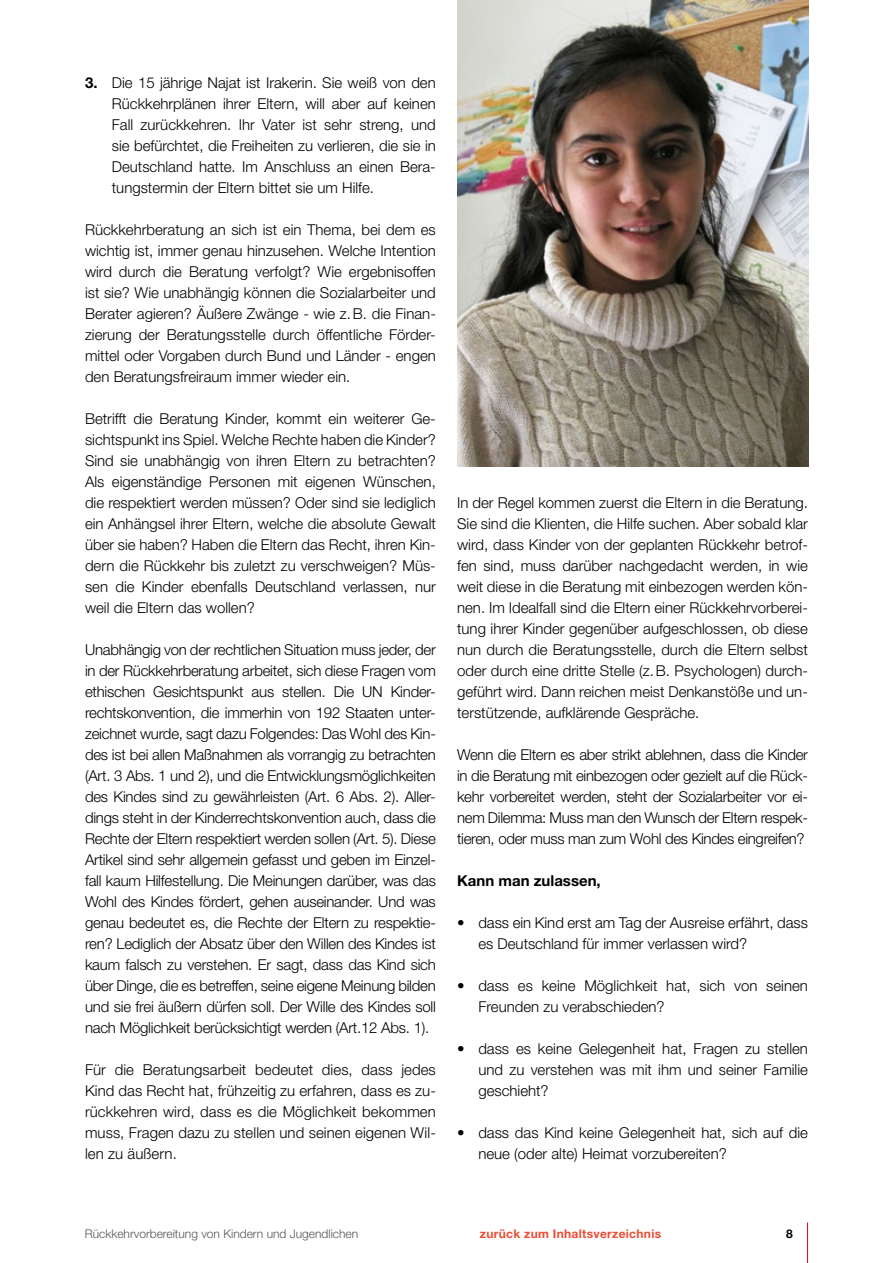
<style>
.page{position:relative;width:893px;height:1263px;background:#fff}
.page>*{position:absolute;margin:0;border:0;box-sizing:border-box;transform-origin:0 0}
.t1{font:300 15px/21px "Helvetica Neue LT";color:#000;text-align:justify}
.t2{font:700 15px "Helvetica Neue LT";color:#000}
.t3{font:300 12px "Helvetica Neue LT";color:#565655}
.t4{font:700 12px "Helvetica Neue LT";letter-spacing:.025em;color:#ea4d33}
.t5{font:700 12px "Helvetica Neue LT";color:#000}
.s1{font-weight:700}
</style>
<div class="page">
<hr style="left:807px;top:1222px;width:1px;height:41px;background:#e3000b">
<img style="left:457px;top:0;width:351px;height:466px">
<p class="t1" style="left:112px;top:72px;width:326px;text-indent:-27px"><span class="s1">3.</span> Die 15 jährige Najat ist Irakerin. Sie weiß von den Rückkehrplänen ihrer Eltern, will aber auf keinen Fall zurückkehren. Ihr Vater ist sehr streng, und sie befürchtet, die Freiheiten zu verlieren, die sie in Deutschland hatte. Im Anschluss an einen Bera&shy;tungstermin der Eltern bittet sie um Hilfe.</p>
<p class="t1" style="left:85px;top:219px;width:352px">Rückkehrberatung an sich ist ein Thema, bei dem es wichtig ist, immer genau hinzusehen. Welche Intention wird durch die Beratung verfolgt? Wie ergebnisoffen ist sie? Wie unabhängig können die Sozialarbeiter und Berater agieren? Äußere Zwänge - wie z.B. die Finan&shy;zierung der Beratungsstelle durch öffentliche Förder&shy;mittel oder Vorgaben durch Bund und Länder - engen den Beratungsfreiraum immer wieder ein.</p>
<p class="t1" style="left:85px;top:408px;width:352px">Betrifft die Beratung Kinder, kommt ein weiterer Ge&shy;sichtspunkt ins Spiel. Welche Rechte haben die Kinder?<br>Sind sie unabhängig von ihren Eltern zu betrachten?<br>Als eigenständige Personen mit eigenen Wünschen, die respektiert werden müssen? Oder sind sie lediglich ein Anhängsel ihrer Eltern, welche die absolute Gewalt über sie haben? Haben die Eltern das Recht, ihren Kin&shy;dern die Rückkehr bis zuletzt zu verschweigen? Müs&shy;sen die Kinder ebenfalls Deutschland verlassen, nur weil die Eltern das wollen?</p>
<p class="t1" style="left:85px;top:639px;width:352px">Unabhängig von der rechtlichen Situation muss jeder, der in der Rückkehrberatung arbeitet, sich diese Fragen vom ethischen Gesichtspunkt aus stellen. Die UN Kinder&shy;rechtskonvention, die immerhin von 192 Staaten unter&shy;zeichnet wurde, sagt dazu Folgendes: Das Wohl des Kin&shy;des ist bei allen Maßnahmen als vorrangig zu betrachten (Art. 3 Abs. 1 und 2), und die Entwicklungsmöglichkeiten des Kindes sind zu gewährleisten (Art. 6 Abs. 2). Aller&shy;dings steht in der Kinderrechtskonvention auch, dass die Rechte der Eltern respektiert werden sollen (Art. 5). Diese Artikel sind sehr allgemein gefasst und geben im Einzel&shy;fall kaum Hilfestellung. Die Meinungen darüber, was das Wohl des Kindes fördert, gehen auseinander. Und was genau bedeutet es, die Rechte der Eltern zu respektie&shy;ren? Lediglich der Absatz über den Willen des Kindes ist kaum falsch zu verstehen. Er sagt, dass das Kind sich über Dinge, die es betreffen, seine eigene Meinung bilden und sie frei äußern dürfen soll. Der Wille des Kindes soll nach Möglichkeit berücksichtigt werden (Art.12 Abs. 1).</p>
<p class="t1" style="left:85px;top:1059px;width:352px">Für die Beratungsarbeit bedeutet dies, dass jedes Kind das Recht hat, frühzeitig zu erfahren, dass es zu&shy;rückkehren wird, dass es die Möglichkeit bekommen muss, Fragen dazu zu stellen und seinen eigenen Wil&shy;len zu äußern.</p>
<p class="t1" style="left:457px;top:492px;width:352px">In der Regel kommen zuerst die Eltern in die Beratung.<br>Sie sind die Klienten, die Hilfe suchen. Aber sobald klar wird, dass Kinder von der geplanten Rückkehr betrof&shy;fen sind, muss darüber nachgedacht werden, in wie weit diese in die Beratung mit einbezogen werden kön&shy;nen. Im Idealfall sind die Eltern einer Rückkehrvorberei&shy;tung ihrer Kinder gegenüber aufgeschlossen, ob diese nun durch die Beratungsstelle, durch die Eltern selbst oder durch eine dritte Stelle (z.B. Psychologen) durch&shy;geführt wird. Dann reichen meist Denkanstöße und un&shy;terstützende, aufklärende Gespräche.</p>
<p class="t1" style="left:457px;top:744px;width:352px">Wenn die Eltern es aber strikt ablehnen, dass die Kinder in die Beratung mit einbezogen oder gezielt auf die Rück&shy;kehr vorbereitet werden, steht der Sozialarbeiter vor ei&shy;nem Dilemma: Muss man den Wunsch der Eltern respek&shy;tieren, oder muss man zum Wohl des Kindes eingreifen?</p>
<p class="t2" style="left:457px;top:872px;width:145px">Kann man zulassen,</p>
<p class="t1" style="left:478px;top:912px;width:331px;text-indent:-21px">• dass ein Kind erst am Tag der Ausreise erfährt, dass es Deutschland für immer verlassen wird?</p>
<p class="t1" style="left:478px;top:975px;width:331px;text-indent:-21px">• dass es keine Möglichkeit hat, sich von seinen<br>Freunden zu verabschieden?</p>
<p class="t1" style="left:478px;top:1038px;width:331px;text-indent:-21px">• dass es keine Gelegenheit hat, Fragen zu stellen und zu verstehen was mit ihm und seiner Familie geschieht?</p>
<p class="t1" style="left:478px;top:1122px;width:331px;text-indent:-21px">• dass das Kind keine Gelegenheit hat, sich auf die neue (oder alte) Heimat vorzubereiten?</p>
<p class="t3" style="left:85px;top:1226px;width:275px">Rückkehrvorbereitung von Kindern und Jugendlichen</p>
<p class="t4" style="left:480px;top:1226px;width:183px">zurück zum Inhaltsverzeichnis</p>
<p class="t5" style="left:786px;top:1226px;width:8px">8</p>
</div>
